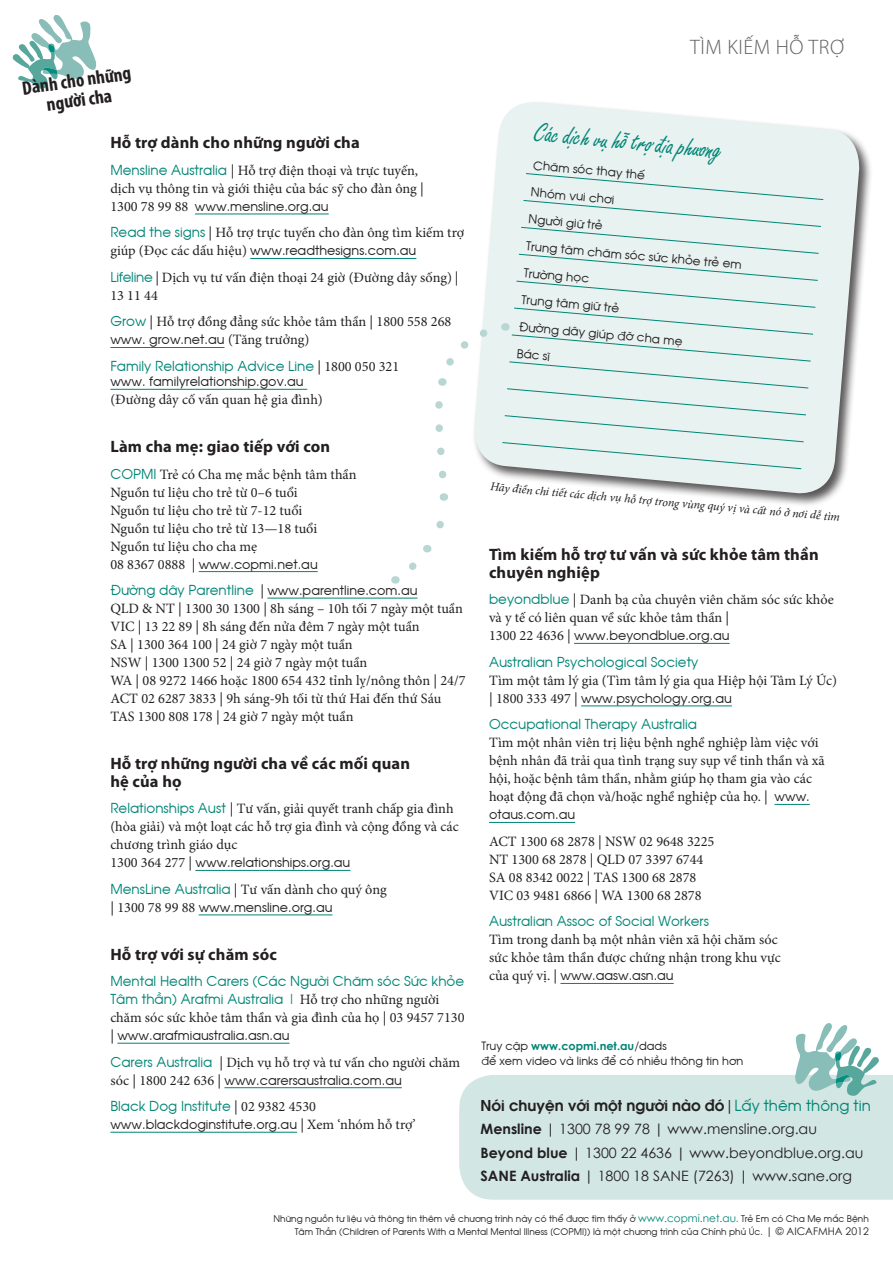
<style>
.page{position:relative;width:893px;height:1263px;background:#fff}
.page>*{position:absolute;margin:0;border:0;box-sizing:border-box;transform-origin:0 0}
.t1{font:30px "Free Style";color:#008575;scale:.9 1}
.t2{font:300 21px "Myriad Pro";letter-spacing:.025em;color:#5f5f62}
.t3{font:700 condensed 19.5px/19.5px "Myriad Pro";color:#231f20;text-align:center}
.t4{font:700 16.5px/18px "Myriad Pro";letter-spacing:.01em;color:#231f20}
.t5{font:600 15px "Avant Garde";color:#231f20}
.t6{font:14.25px/18px "Minion Pro";color:#231f20}
.t7{font:14.25px/23.5px "Century Gothic";color:#231f20}
.t8{font:13.5px/18px "Avant Garde";color:#008575}
.t9{font:12.75px/26.5px "Avant Garde";color:#231f20}
.t10{font:12px "Avant Garde";color:#231f20}
.t11{font:italic 12px "Minion Pro";color:#231f20}
.t12{font:11.25px "Avant Garde";color:#231f20}
.t13{font:700 11.25px "Century Gothic";color:#008575}
.t14{font:9px/12.6px "Avant Garde";color:#231f20;text-align:right}
.s1{font-family:"Avant Garde";font-size:13.5px;color:#008575}
.s2{font-family:"Minion Pro";font-size:14.25px}
.s3{font-family:"Minion Pro";font-size:14.25px;color:#231f20}
.s4{font-size:13.5px;color:#008575}
.s5{font-family:"Avant Garde";font-size:12.75px}
.s6{font-family:"Avant Garde";font-weight:400;color:#231f20}
.s7{font-family:"Century Gothic";font-weight:400}
.s8{font-weight:400;color:#008575}
.s9{font-weight:700}
.s10{font-family:"Century Gothic";font-size:10.5px;color:#008575}
.s11{font-family:"Century Gothic";font-size:10.5px}
</style>
<div class="page">
<svg style="left:12px;top:15px;width:85px;height:74px"></svg>
<div style="left:459px;top:1075px;width:434px;height:125px;background:#d2e6e3"></div>
<svg style="left:795px;top:1023px;width:84px;height:73px"></svg>
<hr style="left:195px;top:214px;width:134px;height:1px;background:#008575">
<hr style="left:250px;top:258px;width:166px;height:1px;background:#008575">
<hr style="left:110px;top:347px;width:114px;height:1px;background:#008575">
<hr style="left:110px;top:389px;width:197px;height:1px;background:#008575">
<hr style="left:199px;top:571px;width:119px;height:1px;background:#008575">
<hr style="left:267px;top:598px;width:151px;height:1px;background:#008575">
<hr style="left:195px;top:870px;width:155px;height:1px;background:#008575">
<hr style="left:199px;top:914px;width:133px;height:1px;background:#008575">
<hr style="left:117px;top:1043px;width:172px;height:1px;background:#008575">
<hr style="left:224px;top:1087px;width:178px;height:1px;background:#008575">
<hr style="left:110px;top:1132px;width:187px;height:1px;background:#008575">
<hr style="left:574px;top:643px;width:156px;height:1px;background:#008575">
<hr style="left:581px;top:705px;width:151px;height:1px;background:#008575">
<hr style="left:774px;top:804px;width:36px;height:1px;background:#008575">
<hr style="left:489px;top:822px;width:86px;height:1px;background:#008575">
<hr style="left:560px;top:983px;width:114px;height:1px;background:#008575">
<div style="left:472px;top:100px;width:401px;height:407px;background:#231f20;opacity:.75"></div>
<svg style="left:472px;top:100px;width:390px;height:396px;fill:#e8f2f1"></svg>
<div style="left:502px;top:173px;width:322px;height:296px;background:#e8f2f1"></div>
<svg style="left:438px;top:323px;width:55px;height:63px"></svg>
<svg style="left:435px;top:401px;width:13px;height:100px"></svg>
<svg style="left:394px;top:521px;width:50px;height:63px"></svg>
<h3 class="t3" style="left:21px;top:78px;width:111px;rotate:-8deg">Dành cho những người cha</h3>
<p class="t4" style="left:110px;top:133px;width:251px">Hỗ trợ dành cho những người cha</p>
<p class="t6" style="left:110px;top:161px;width:315px"><span class="s1">Mensline Australia</span> | Hỗ trợ điện thoại và trực tuyến, dịch vụ thông tin và giới thiệu của bác sỹ cho đàn ông |</p>
<p class="t9" style="left:110px;top:192px;width:220px"><span class="s2">1300 78 99 88</span> www.mensline.org.au</p>
<p class="t6" style="left:110px;top:224px;width:355px"><span class="s1">Read the signs</span> | Hỗ trợ trực tuyến cho đàn ông tìm kiếm trợ</p>
<p class="t9" style="left:110px;top:236px;width:307px"><span class="s2">giúp (Đọc các dấu hiệu)</span> www.readthesigns.com.au</p>
<p class="t6" style="left:110px;top:268px;width:350px"><span class="s1">Lifeline</span> | Dịch vụ tư vấn điện thoại 24 giờ (Đường dây sống) |<br>13 11 44</p>
<p class="t6" style="left:110px;top:313px;width:342px"><span class="s1">Grow</span> | Hỗ trợ đồng đẳng sức khỏe tâm thần | 1800 558 268</p>
<p class="t9" style="left:110px;top:325px;width:201px">www. grow.net.au <span class="s2">(Tăng trưởng)</span></p>
<p class="t8" style="left:110px;top:356px;width:290px">Family Relationship Advice Line <span class="s3">| 1800 050 321</span></p>
<p class="t9" style="left:110px;top:367px;width:195px">www. familyrelationship.gov.au</p>
<p class="t6" style="left:110px;top:391px;width:214px">(Đường dây cố vấn quan hệ gia đình)</p>
<p class="t4" style="left:110px;top:437px;width:221px">Làm cha mẹ: giao tiếp với con</p>
<p class="t6" style="left:110px;top:465px;width:248px"><span class="s1">COPMI</span> Trẻ có Cha mẹ mắc bệnh tâm thần<br>Nguồn tư liệu cho trẻ từ 0–6 tuổi<br>Nguồn tư liệu cho trẻ từ 7-12 tuổi<br>Nguồn tư liệu cho trẻ từ 13—18 tuổi<br>Nguồn tư liệu cho cha mẹ</p>
<p class="t9" style="left:110px;top:550px;width:309px"><span class="s2">08 8367 0888 |</span> www.copmi.net.au<br><span class="s4">Đường dây Parentline</span> <span class="s2">|</span> www.parentline.com.au</p>
<p class="t6" style="left:110px;top:600px;width:357px">QLD &amp; NT | 1300 30 1300 | 8h sáng – 10h tối 7 ngày một tuần VIC | 13 22 89 | 8h sáng đến nửa đêm 7 ngày một tuần<br>SA | 1300 364 100 | 24 giờ 7 ngày một tuần<br>NSW | 1300 1300 52 | 24 giờ 7 ngày một tuần<br>WA | 08 9272 1466 hoặc 1800 654 432 tỉnh lỵ/nông thôn | 24/7<br>ACT 02 6287 3833 | 9h sáng-9h tối từ thứ Hai đến thứ Sáu TAS 1300 808 178 | 24 giờ 7 ngày một tuần</p>
<p class="t4" style="left:110px;top:754px;width:301px">Hỗ trợ những người cha về các mối quan hệ của họ</p>
<p class="t6" style="left:110px;top:800px;width:350px"><span class="s1">Relationships Aust</span> | Tư vấn, giải quyết tranh chấp gia đình (hòa giải) và một loạt các hỗ trợ gia đình và cộng đồng và các chương trình giáo dục</p>
<p class="t9" style="left:110px;top:848px;width:242px"><span class="s2">1300 364 277 |</span> www.relationships.org.au</p>
<p class="t6" style="left:110px;top:880px;width:278px"><span class="s1">MensLine Australia</span> | Tư vấn dành cho quý ông</p>
<p class="t9" style="left:110px;top:893px;width:224px"><span class="s2">| 1300 78 99 88</span> www.mensline.org.au</p>
<p class="t4" style="left:110px;top:944px;width:168px">Hỗ trợ với sự chăm sóc</p>
<p class="t8" style="left:110px;top:971px;width:355px">Mental Health Carers (Các Người Chăm sóc Sức khỏe<br>Tâm thần) Arafmi Australia | <span class="s3">Hỗ trợ cho những người</span></p>
<p class="t6" style="left:110px;top:1009px;width:356px">chăm sóc sức khỏe tâm thần và gia đình của họ | 03 9457 7130</p>
<p class="t9" style="left:110px;top:1021px;width:181px"><span class="s2">|</span> www.arafmiaustralia.asn.au</p>
<p class="t6" style="left:110px;top:1053px;width:351px"><span class="s1">Carers Australia</span> | Dịch vụ hỗ trợ và tư vấn cho người chăm</p>
<p class="t9" style="left:110px;top:1066px;width:293px"><span class="s2">sóc | 1800 242 636 |</span> www.carersaustralia.com.au</p>
<p class="t8" style="left:110px;top:1096px;width:207px">Black Dog Institute <span class="s3">| 02 9382 4530</span></p>
<p class="t9" style="left:110px;top:1110px;width:307px">www.blackdoginstitute.org.au <span class="s2">| Xem ‘nhóm hỗ trợ’</span></p>
<h2 class="t2" style="left:690px;top:34px;width:155px">TÌM KIẾM HỖ TRỢ</h2>
<h1 class="t1" style="left:537px;top:107px;width:211px;rotate:5deg">Các dịchvụhỗ trợ địa phương</h1>
<p class="t10" style="left:534px;top:156px;width:113px;rotate:5deg">Chăm sóc thay thế</p>
<p class="t10" style="left:532px;top:183px;width:85px;rotate:5deg">Nhóm vui chơi</p>
<p class="t10" style="left:529px;top:210px;width:76px;rotate:5deg">Người giữ trẻ</p>
<p class="t10" style="left:527px;top:237px;width:218px;rotate:5deg">Trung tâm chăm sóc sức khỏe trẻ em</p>
<p class="t10" style="left:525px;top:264px;width:67px;rotate:5deg">Trường học</p>
<p class="t10" style="left:522px;top:291px;width:100px;rotate:5deg">Trung tâm giữ trẻ</p>
<p class="t10" style="left:520px;top:318px;width:165px;rotate:5deg">Đường dây giúp đỡ cha mẹ</p>
<p class="t10" style="left:518px;top:344px;width:35px;rotate:5deg">Bác sĩ</p>
<p class="t11" style="left:491px;top:478px;width:352px;rotate:5deg">Hãy điền chi tiết các dịch vụ hỗ trợ trong vùng quý vị và cất nó ở nơi dễ tìm</p>
<p class="t4" style="left:489px;top:545px;width:331px">Tìm kiếm hỗ trợ tư vấn và sức khỏe tâm thần chuyên nghiệp</p>
<p class="t6" style="left:489px;top:591px;width:346px"><span class="s1">beyondblue</span> | Danh bạ của chuyên viên chăm sóc sức khỏe và y tế có liên quan về sức khỏe tâm thần |</p>
<p class="t9" style="left:489px;top:621px;width:242px"><span class="s2">1300 22 4636 |</span> www.beyondblue.org.au</p>
<p class="t8" style="left:489px;top:652px;width:211px">Australian Psychological Society</p>
<p class="t6" style="left:489px;top:671px;width:349px">Tìm một tâm lý gia (Tìm tâm lý gia qua Hiệp hội Tâm Lý Úc)</p>
<p class="t9" style="left:489px;top:684px;width:244px"><span class="s2">| 1800 333 497 |</span> www.psychology.org.au</p>
<p class="t8" style="left:489px;top:714px;width:209px">Occupational Therapy Australia</p>
<p class="t6" style="left:489px;top:734px;width:337px">Tìm một nhân viên trị liệu bệnh nghề nghiệp làm việc với bệnh nhân đã trải qua tình trạng suy sụp về tinh thần và xã hội, hoặc bệnh tâm thần, nhằm giúp họ tham gia vào các hoạt động đã chọn và/hoặc nghề nghiệp của họ. | <span class="s5">www.</span></p>
<p class="t9" style="left:489px;top:800px;width:88px">otaus.com.au</p>
<p class="t6" style="left:489px;top:832px;width:227px">ACT 1300 68 2878 | NSW 02 9648 3225<br>NT 1300 68 2878 | QLD 07 3397 6744<br>SA 08 8342 0022 | TAS 1300 68 2878<br>VIC 03 9481 6866 | WA 1300 68 2878</p>
<p class="t8" style="left:489px;top:911px;width:221px">Australian Assoc of Social Workers</p>
<p class="t6" style="left:489px;top:931px;width:293px">Tìm trong danh bạ một nhân viên xã hội chăm sóc sức khỏe tâm thần được chứng nhận trong khu vực</p>
<p class="t9" style="left:489px;top:961px;width:186px"><span class="s2">của quý vị. |</span> www.aasw.asn.au</p>
<p class="t13" style="left:481px;top:1037px;width:187px"><span class="s6">Truy cập</span> www.copmi.net.au<span class="s6">/dads</span></p>
<p class="t12" style="left:481px;top:1052px;width:263px">để xem video và links để có nhiều thông tin hơn</p>
<p class="t5" style="left:480px;top:1094px;width:392px">Nói chuyện với một người nào đó<span class="s7">|</span><span class="s8">Lấy thêm thông tin</span></p>
<p class="t7" style="left:480px;top:1117px;width:384px"><span class="s9">Mensline</span> | 1300 78 99 78 | www.mensline.org.au<br><span class="s9">Beyond blue</span> | 1300 22 4636 | www.beyondblue.org.au<br><span class="s9">SANE Australia</span> | 1800 18 SANE (7263) | www.sane.org</p>
<p class="t14" style="left:274px;top:1211px;width:597px">Những nguồn tư liệu và thông tin thêm về chương trình này có thể được tìm thấy ở <span class="s10">www.copmi.net.au</span>. Trẻ Em có Cha Mẹ mắc Bệnh<br>Tâm Thần (Children of Parents With a Mental Mental Illness [COPMI]) là một chương trình của Chính phủ Úc. <span class="s11">| © AICAFMHA 2012</span></p>
</div>
